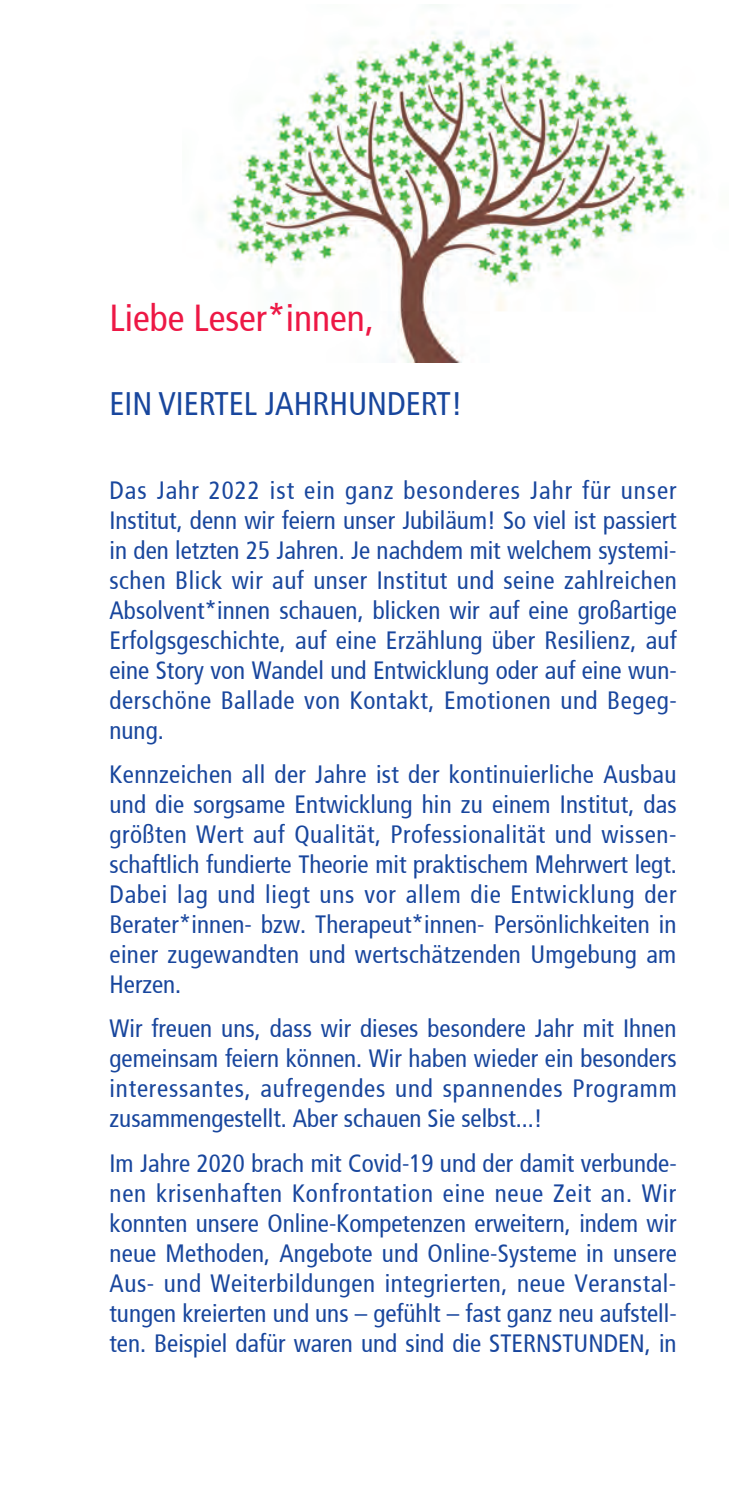
<style>
.page{position:relative;width:754px;height:1495px;background:#fff}
.page>*{position:absolute;margin:0;border:0;box-sizing:border-box;transform-origin:0 0}
.t1{font:condensed 37.5px "Frutiger";color:#ed1845}
.t2{font:condensed 32.5px "Frutiger";color:#18469d}
.t3{font:condensed 25px/30px "Frutiger";color:#18469d;text-align:justify}
</style>
<div class="page">
<img style="left:199px;top:22px;width:496px;height:340px">
<h1 class="t1" style="left:110px;top:302px;width:266px">Liebe Leser*innen,</h1>
<h2 class="t2" style="left:110px;top:390px;width:354px">EIN VIERTEL JAHRHUNDERT!</h2>
<p class="t3" style="left:110px;top:477px;width:569px">Das Jahr 2022 ist ein ganz besonderes Jahr für unser Institut, denn wir feiern unser Jubiläum! So viel ist passiert in den letzten 25 Jahren. Je nachdem mit welchem systemi&shy;schen Blick wir auf unser Institut und seine zahlreichen Absolvent*innen schauen, blicken wir auf eine großartige Erfolgsgeschichte, auf eine Erzählung über Resilienz, auf eine Story von Wandel und Entwicklung oder auf eine wun&shy;derschöne Ballade von Kontakt, Emotionen und Bege g - nung.</p>
<p class="t3" style="left:110px;top:761px;width:569px">Kennzeichen all der Jahre ist der kontinuierliche Ausbau und die sorgsame Entwicklung hin zu einem Institut, das größten Wert auf Qualität, Professionalität und wissen&shy;schaftlich fundierte Theorie mit praktischem Mehrwert legt.<br>Dabei lag und liegt uns vor allem die Entwicklung der Berater*innen- bzw. Therapeut*innen- Persönlichkeiten in einer zugewandten und wertschätzenden Umgebung am Herzen.</p>
<p class="t3" style="left:110px;top:1015px;width:569px">Wir freuen uns, dass wir dieses besondere Jahr mit Ihnen gemeinsam feiern können. Wir haben wieder ein besonders interessantes, aufregendes und spannendes Programm zusammengestellt. Aber schauen Sie selbst...!</p>
<p class="t3" style="left:110px;top:1150px;width:569px">Im Jahre 2020 brach mit Covid-19 und der damit verbunde&shy;nen krisenhaften Konfrontation eine neue Zeit an. Wir konnten unsere Online-Kompetenzen erweitern, indem wir neue Methoden, Angebote und Online-Systeme in unsere Aus- und Weiterbildungen integrierten, neue Veran stal - tungen kreierten und uns – gefühlt – fast ganz neu aufstell&shy;ten. Beispiel dafür waren und sind die STERNSTUNDEN, in</p>
</div>
